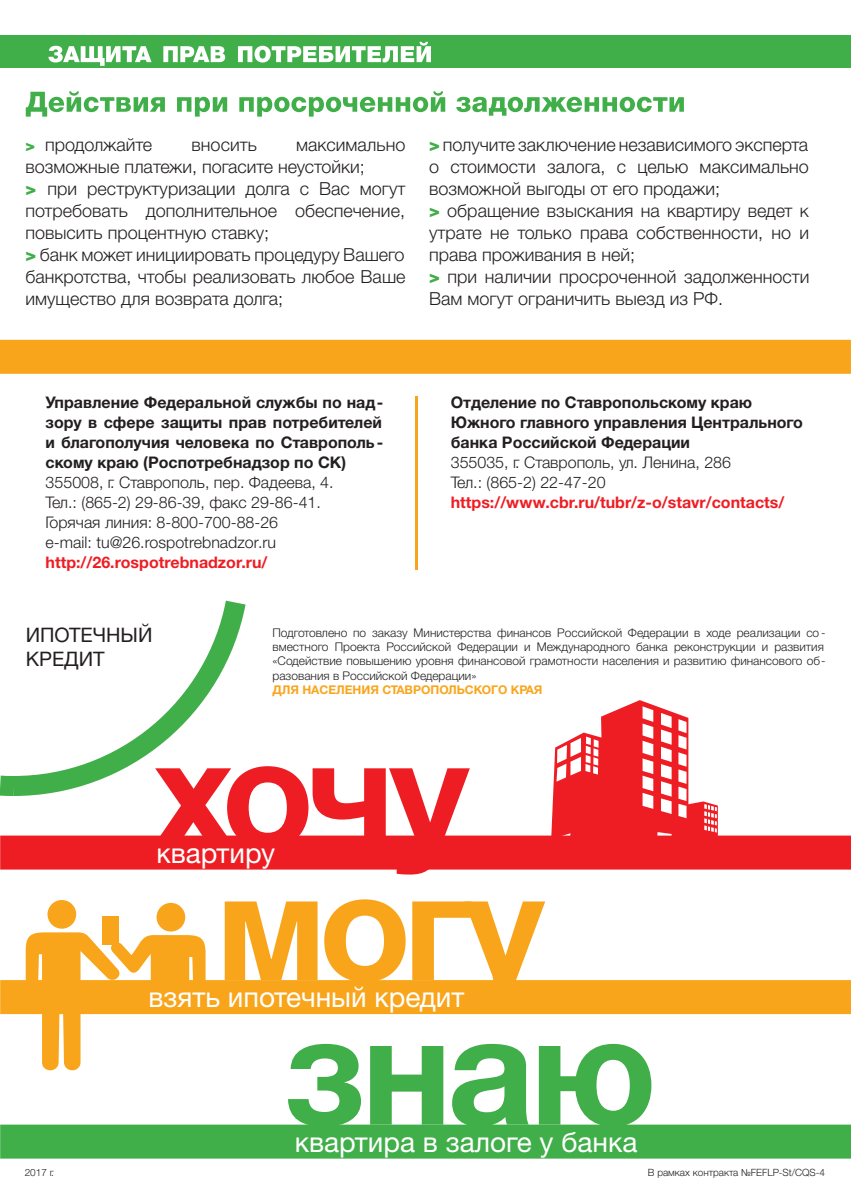
<style>
.page{position:relative;width:851px;height:1202px;background:#fff}
.page>*{position:absolute;margin:0;border:0;box-sizing:border-box;transform-origin:0 0}
.t1{font:700 152px "Helvetica Neue LTW1 G";color:#40ae49}
.t2{font:700 152px "Helvetica Neue LTW1 G";color:#f9a51b}
.t3{font:700 152px "Helvetica Neue LTW1 G";color:#ee1d23}
.t4{font:28px "Helvetica Neue LTW1 G";color:#fff}
.t5{font:20px/24px "Helvetica Neue LTW1 G";color:#231f20}
.t6{font:300 18px/22px "Helvetica Neue LTW1 G";color:#231f20}
.t7{font:700 16px/20px "Helvetica Neue LTW1 G";color:#231f20;text-align:justify}
.t8{font:300 16px/20px "Helvetica Neue LTW1 G";color:#231f20}
.t9{font:700 16px "Helvetica Neue LTW1 G";color:#ee1d23}
.t10{font:300 12px/14.4px "Helvetica Neue LTW1 G";color:#231f20}
.t11{font:700 12px "Helvetica Neue LTW1 G";color:#f9a51b}
.t12{font:300 10px "Helvetica Neue LTW1 G";color:#231f20}
.s1{font-weight:800;font-size:16px;color:#40ae49}
.s2{font-weight:800;font-size:16px;color:#fff}
.s3{font-weight:800;color:#40ae49}
</style>
<div class="page">
<div style="left:0;top:836px;width:850px;height:34px;background:#ee1d23"></div>
<div style="left:0;top:1125px;width:850px;height:34px;background:#40ae49"></div>
<div style="left:0;top:980px;width:850px;height:34px;background:#f9a51b"></div>
<svg style="left:0;top:600px;width:246px;height:196px"></svg>
<svg style="left:550px;top:700px;width:167px;height:136px"></svg>
<div style="left:102px;top:917px;width:17px;height:28px;background:#f9a51b"></div>
<div style="left:47px;top:900px;width:29px;height:29px;background:#f9a51b;border-radius:50%"></div>
<div style="left:156px;top:903px;width:29px;height:28px;background:#f9a51b;border-radius:50%"></div>
<svg style="left:26px;top:932px;width:179px;height:139px"></svg>
<div style="left:0;top:35px;width:850px;height:32px;background:#40ae49"></div>
<div style="left:0;top:340px;width:850px;height:34px;background:#f9a51b"></div>
<svg style="left:48px;top:42px;width:383px;height:24px"></svg>
<svg style="left:26px;top:91px;width:657px;height:26px"></svg>
<hr style="left:416px;top:396px;width:2px;height:174px;background:#f9a51b">
<p class="t6" style="left:25px;top:136px;width:128px"><span class="s1">&gt;</span><span class="s2">6</span>продолжайте</p>
<p class="t6" style="left:191px;top:136px;width:67px">вносить</p>
<p class="t6" style="left:25px;top:136px;width:381px;text-indent:270px">максимально возможные платежи, погасите неустойки;<br><span class="s3">&gt;</span> при реструктуризации долга с Вас могут потребовать дополнительное обеспечение, повысить процентную ставку;<br><span class="s3">&gt;</span> банк может инициировать процедуру Вашего банкротства, чтобы реализовать любое Ваше имущество для возврата долга;</p>
<p class="t6" style="left:429px;top:136px;width:381px"><span class="s3">&gt;</span> получите заключение независимого эксперта о стоимости залога, с целью максимально возможной выгоды от его продажи;<br><span class="s3">&gt;</span> обращение взыскания на квартиру ведет к утрате не только права собственности, но и права проживания в ней;<br><span class="s3">&gt;</span> при наличии просроченной задолженности Вам могут ограничить выезд из РФ.</p>
<p class="t7" style="left:46px;top:394px;width:339px">Управление Федеральной службы по над&shy;зору в сфере защиты прав потребителей и благополучия человека по Ставрополь&shy;скому краю (Роспотребнадзор по СК)</p>
<p class="t8" style="left:46px;top:474px;width:289px">355008, г. Ставрополь, пер. Фадеева, 4.<br>Тел.: (865-2) 29-86-39, факс 29-86-41.<br>Горячая линия: 8-800-700-88-26<br>e-mail: tu@26.rospotrebnadzor.ru</p>
<p class="t9" style="left:46px;top:556px;width:223px">http://26.rospotrebnadzor.ru/</p>
<p class="t7" style="left:450px;top:394px;width:353px;text-align:left">Отделение по Ставропольскому краю<br>Южного главного управления Центрального банка Российской Федерации</p>
<p class="t8" style="left:450px;top:454px;width:282px">355035, г. Ставрополь, ул. Ленина, 286<br>Тел.: (865-2) 22-47-20</p>
<p class="t9" style="left:450px;top:496px;width:335px">https://www.cbr.ru/tubr/z-o/stavr/contacts/</p>
<p class="t5" style="left:26px;top:626px;width:128px">ИПОТЕЧНЫЙ<br>КРЕДИТ</p>
<p class="t10" style="left:272px;top:627px;width:554px">Подготовлено по заказу Министерства финансов Российской Федерации в ходе реализации со - вместного Проекта Российской Федерации и Международного банка реконструкции и развития «Содействие повышению уровня финансовой грамотности населения и развитию финансового об&shy;разования в Российской Федерации»</p>
<p class="t11" style="left:272px;top:686px;width:271px">ДЛЯ НАСЕЛЕНИЯ СТАВРОПОЛЬСКОГО КРАЯ</p>
<h1 class="t3" style="left:153px;top:738px;width:318px">хочу</h1>
<h2 class="t4" style="left:156px;top:843px;width:120px">квартиру</h2>
<h1 class="t2" style="left:216px;top:871px;width:329px">могу</h1>
<h2 class="t4" style="left:148px;top:987px;width:317px">взять ипотечный кредит</h2>
<h1 class="t1" style="left:285px;top:1016px;width:373px">знаю</h1>
<h2 class="t4" style="left:295px;top:1132px;width:344px">квартира в залоге у банка</h2>
<p class="t12" style="left:25px;top:1169px;width:31px">2017 г.</p>
<p class="t12" style="left:647px;top:1169px;width:179px">В рамках контракта №FEFLP-St/CQS-4</p>
</div>
